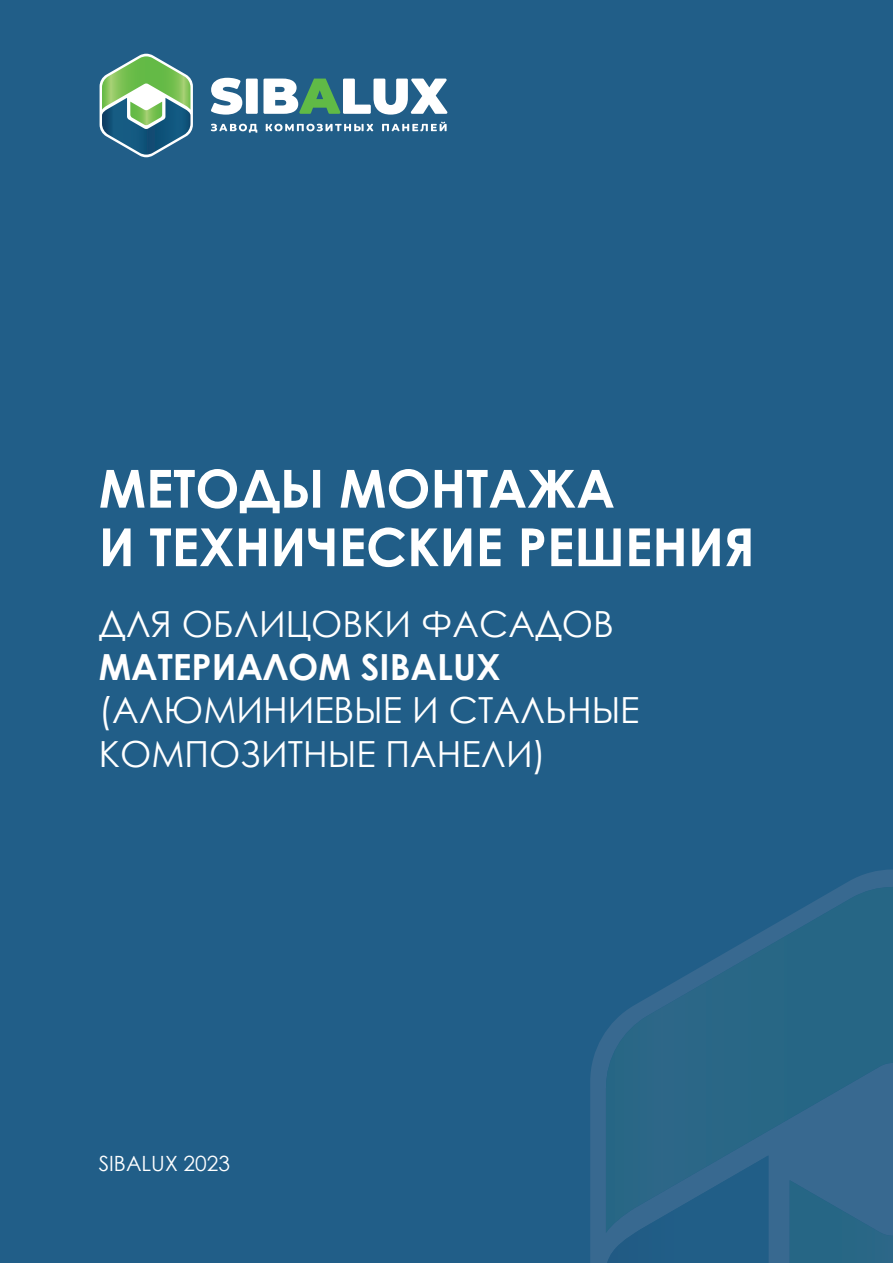
<style>
.page{position:relative;width:893px;height:1263px;background:#215e88}
.page>*{position:absolute;margin:0;border:0;box-sizing:border-box;transform-origin:0 0}
.t1{font:700 52.5px/58.5px "Century Gothic";color:#fff}
.t2{font:36px/43.2px "Century Gothic";color:#fff}
.t3{font:700 36px "Century Gothic";color:#fff}
.t4{font:21px "Century Gothic";color:#fff}
</style>
<div class="page">
<svg style="left:211px;top:78px;width:31px;height:37px"></svg>
<div style="left:246px;top:79px;width:12px;height:35px;background:#fff"></div>
<svg style="left:263px;top:79px;width:185px;height:36px"></svg>
<svg style="left:211px;top:124px;width:46px;height:9px"></svg>
<svg style="left:266px;top:124px;width:107px;height:7px"></svg>
<svg style="left:382px;top:122px;width:65px;height:9px"></svg>
<svg style="left:100px;top:54px;width:93px;height:103px"></svg>
<svg style="left:590px;top:869px;width:303px;height:394px"></svg>
<svg style="left:606px;top:887px;width:287px;height:346px"></svg>
<svg style="left:607px;top:1155px;width:161px;height:108px"></svg>
<svg style="left:790px;top:1180px;width:103px;height:83px"></svg>
<h1 class="t1" style="left:99px;top:457px;width:658px">МЕТОДЫ МОНТАЖА<br>И ТЕХНИЧЕСКИЕ РЕШЕНИЯ</h1>
<p class="t2" style="left:99px;top:602px;width:517px">ДЛЯ ОБЛИЦОВКИ ФАСАДОВ</p>
<p class="t3" style="left:99px;top:640px;width:403px">МАТЕРИАЛОМ SIBALUX</p>
<p class="t2" style="left:99px;top:688px;width:542px">(АЛЮМИНИЕВЫЕ И СТАЛЬНЫЕ<br>КОМПОЗИТНЫЕ ПАНЕЛИ)</p>
<p class="t4" style="left:99px;top:1149px;width:133px">SIBALUX 2023</p>
</div>
